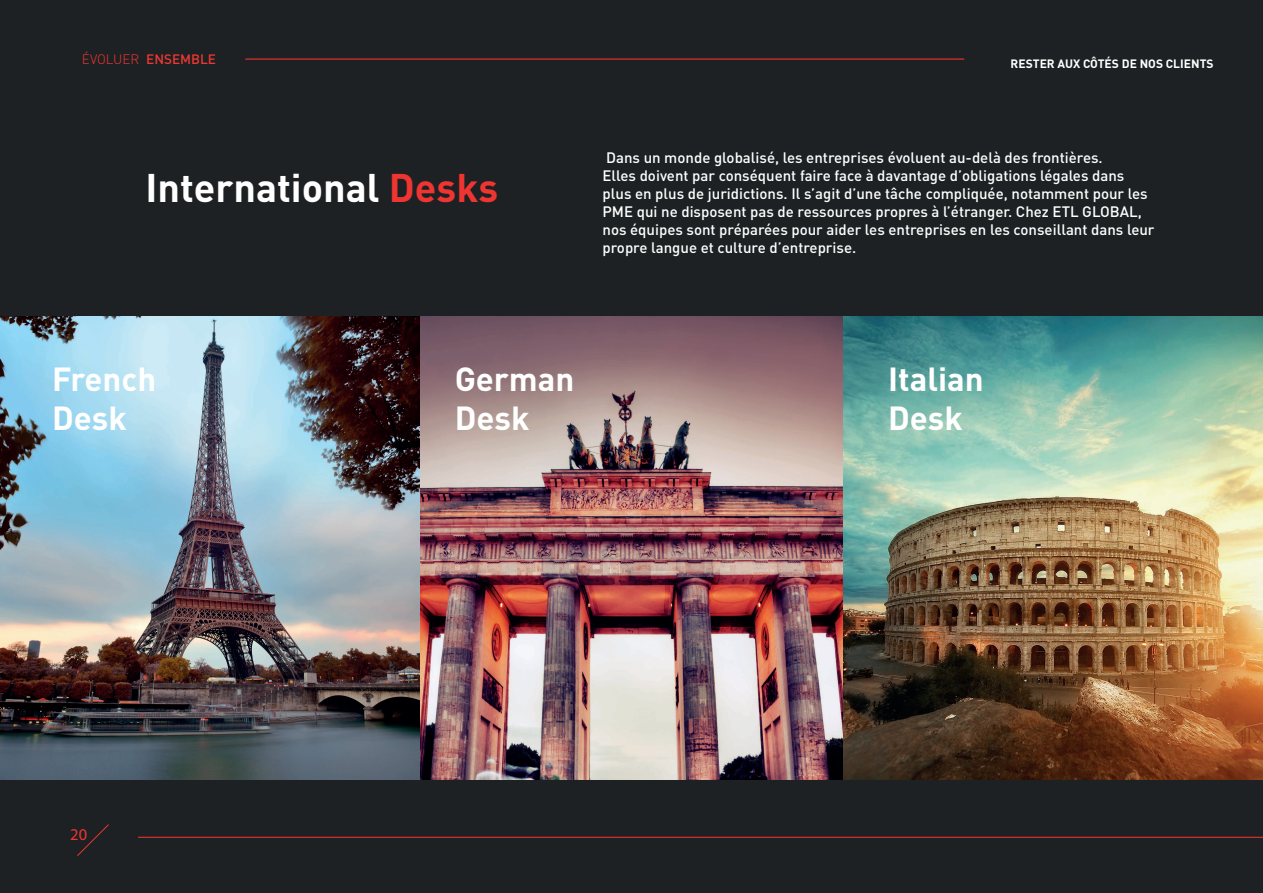
<style>
.page{position:relative;width:1263px;height:893px;background:#1d2123}
.page>*{position:absolute;margin:0;border:0;box-sizing:border-box;transform-origin:0 0}
.t1{font:700 39.45px "DIN Pro";color:#fff}
.t2{font:700 33px/39.5px "DIN Pro";color:#fff}
.t3{font:16.5px "Myriad Pro";color:#ee3531}
.t4{font:500 15px/18px "DIN Pro";color:#fff}
.t5{font:500 13.5px "DIN Pro";color:#ee3732}
.t6{font:700 12px "DIN Pro";color:#fff}
.s1{font-weight:300}
.s2{color:#ee3531}
</style>
<div class="page">
<img style="left:0;top:317px;width:1263px;height:462px">
<hr style="left:138px;top:837px;width:1125px;height:1px;background:#ee3531">
<svg style="left:77px;top:824px;width:32px;height:32px"></svg>
<hr style="left:245px;top:59px;width:719px;height:1px;background:#ee3531">
<p class="t5" style="left:82px;top:50px;width:136px"><span class="s1">ÉVOLUER</span> ENSEMBLE</p>
<p class="t6" style="left:1010px;top:56px;width:204px">RESTER AUX CÔTÉS DE NOS CLIENTS</p>
<h1 class="t1" style="left:145px;top:161px;width:354px">International <span class="s2">Desks</span></h1>
<p class="t4" style="left:602px;top:148px;width:553px">Dans un monde globalisé, les entreprises évoluent au-delà des frontières.<br>Elles doivent par conséquent faire face à davantage d’obligations légales dans plus en plus de juridictions. Il s’agit d’une tâche compliquée, notamment pour les PME qui ne disposent pas de ressources propres à l’étranger. Chez ETL GLOBAL, nos équipes sont préparées pour aider les entreprises en les conseillant dans leur propre langue et culture d’entreprise.</p>
<h2 class="t2" style="left:52px;top:358px;width:106px">French<br>Desk</h2>
<h2 class="t2" style="left:455px;top:358px;width:121px">German<br>Desk</h2>
<h2 class="t2" style="left:888px;top:358px;width:97px">Italian<br>Desk</h2>
<p class="t3" style="left:70px;top:825px;width:18px">20</p>
</div>
